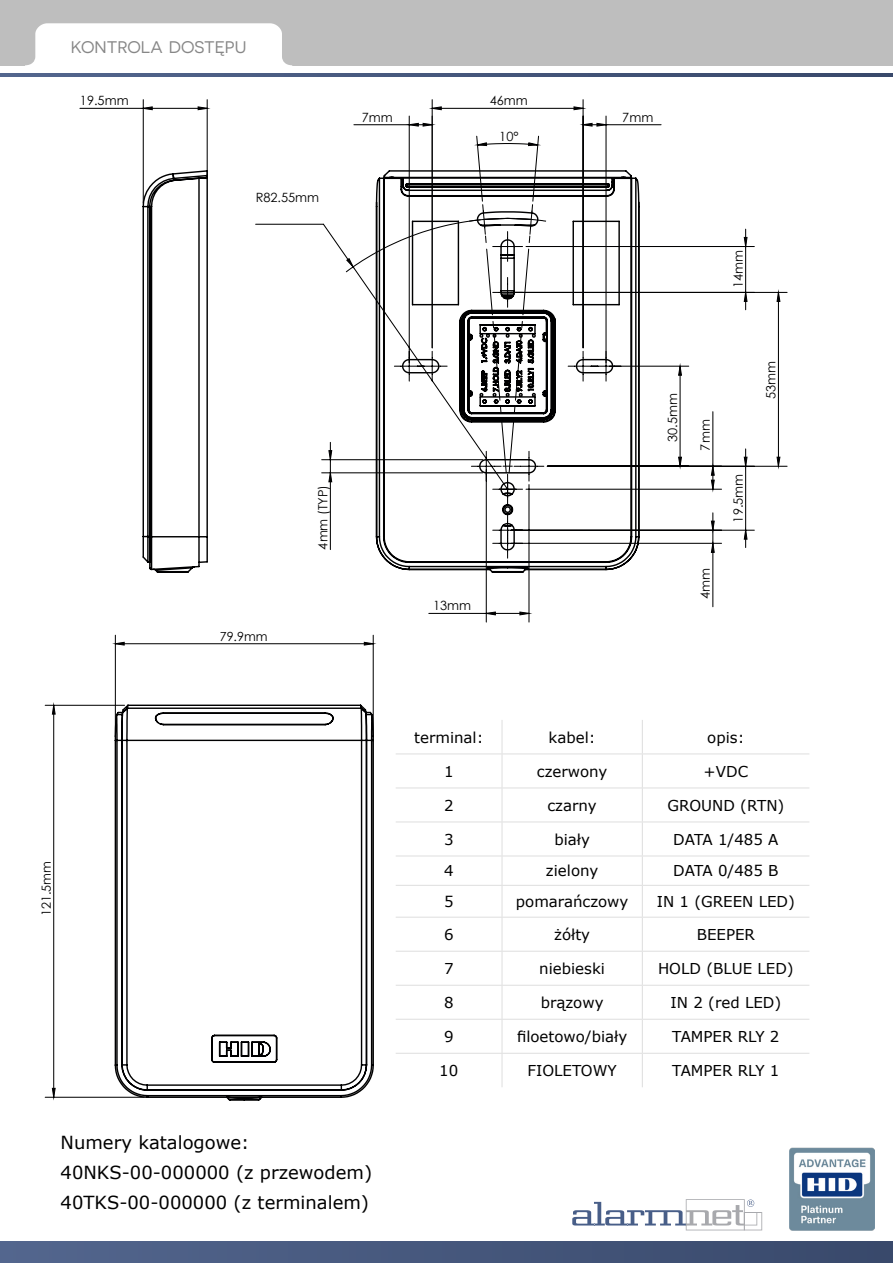
<style>
.page{position:relative;width:893px;height:1263px;background:#fff}
.page>*{position:absolute;margin:0;border:0;box-sizing:border-box;transform-origin:0 0}
.t1{font:18px "Verdana";color:#000}
.t2{font:16.8px "Novecentosanswide";color:#878787}
.t3{font:15px "Verdana";color:#000}
.t4{font:12.75px "Century Gothic";color:#000001}
.t5{font:12.6px "Century Gothic";color:#000001}
</style>
<div class="page">
<div style="left:0;top:0;width:893px;height:65px;background:#bebebe"></div>
<svg style="left:25px;top:23px;width:267px;height:43px;background:#f9f9f9"></svg>
<svg style="left:0;top:74px;width:893px;height:2px;background:#45577c"></svg>
<img style="left:789px;top:1147px;width:85px;height:84px">
<svg style="left:572px;top:1199px;width:190px;height:31px"></svg>
<div style="left:0;top:1242px;width:893px;height:21px;background:linear-gradient(to right,#53668e,#39496b)"></div>
<hr style="left:502px;top:720px;width:1px;height:33px;background:#dedede">
<hr style="left:642px;top:720px;width:1px;height:33px;background:#dedede">
<hr style="left:396px;top:753px;width:106px;height:1px;background:#dedede">
<hr style="left:502px;top:753px;width:140px;height:1px;background:#dedede">
<hr style="left:502px;top:754px;width:1px;height:33px;background:#dedede">
<hr style="left:642px;top:753px;width:167px;height:1px;background:#dedede">
<hr style="left:642px;top:754px;width:1px;height:33px;background:#dedede">
<hr style="left:396px;top:787px;width:106px;height:1px;background:#dedede">
<hr style="left:502px;top:787px;width:140px;height:1px;background:#dedede">
<hr style="left:502px;top:788px;width:1px;height:33px;background:#dedede">
<hr style="left:642px;top:787px;width:167px;height:1px;background:#dedede">
<hr style="left:642px;top:788px;width:1px;height:33px;background:#dedede">
<hr style="left:396px;top:821px;width:106px;height:1px;background:#dedede">
<hr style="left:502px;top:821px;width:140px;height:1px;background:#dedede">
<hr style="left:502px;top:822px;width:1px;height:34px;background:#dedede">
<hr style="left:642px;top:821px;width:167px;height:1px;background:#dedede">
<hr style="left:642px;top:822px;width:1px;height:34px;background:#dedede">
<hr style="left:396px;top:856px;width:106px;height:1px;background:#dedede">
<hr style="left:502px;top:856px;width:140px;height:1px;background:#dedede">
<svg style="left:502px;top:857px;width:1px;height:28px"></svg>
<hr style="left:642px;top:856px;width:167px;height:1px;background:#dedede">
<svg style="left:642px;top:857px;width:1px;height:28px"></svg>
<hr style="left:396px;top:885px;width:106px;height:1px;background:#dedede">
<hr style="left:502px;top:885px;width:140px;height:1px;background:#dedede">
<hr style="left:502px;top:886px;width:1px;height:31px;background:#dedede">
<hr style="left:642px;top:885px;width:167px;height:1px;background:#dedede">
<hr style="left:642px;top:886px;width:1px;height:31px;background:#dedede">
<hr style="left:396px;top:917px;width:106px;height:1px;background:#dedede">
<hr style="left:502px;top:917px;width:140px;height:1px;background:#dedede">
<hr style="left:502px;top:917px;width:1px;height:34px;background:#dedede">
<hr style="left:642px;top:917px;width:167px;height:1px;background:#dedede">
<hr style="left:642px;top:917px;width:1px;height:34px;background:#dedede">
<hr style="left:396px;top:951px;width:106px;height:1px;background:#dedede">
<hr style="left:502px;top:951px;width:140px;height:1px;background:#dedede">
<hr style="left:502px;top:951px;width:1px;height:34px;background:#dedede">
<hr style="left:642px;top:951px;width:167px;height:1px;background:#dedede">
<hr style="left:642px;top:951px;width:1px;height:34px;background:#dedede">
<hr style="left:396px;top:985px;width:106px;height:1px;background:#dedede">
<hr style="left:502px;top:985px;width:140px;height:1px;background:#dedede">
<hr style="left:502px;top:985px;width:1px;height:34px;background:#dedede">
<hr style="left:642px;top:985px;width:167px;height:1px;background:#dedede">
<hr style="left:642px;top:985px;width:1px;height:34px;background:#dedede">
<hr style="left:396px;top:1019px;width:106px;height:1px;background:#dedede">
<hr style="left:502px;top:1019px;width:140px;height:1px;background:#dedede">
<hr style="left:502px;top:1019px;width:1px;height:34px;background:#dedede">
<hr style="left:642px;top:1019px;width:167px;height:1px;background:#dedede">
<hr style="left:642px;top:1019px;width:1px;height:34px;background:#dedede">
<hr style="left:396px;top:1053px;width:106px;height:1px;background:#dedede">
<hr style="left:502px;top:1053px;width:140px;height:1px;background:#dedede">
<hr style="left:502px;top:1054px;width:1px;height:33px;background:#dedede">
<hr style="left:642px;top:1053px;width:167px;height:1px;background:#dedede">
<hr style="left:642px;top:1054px;width:1px;height:33px;background:#dedede">
<svg style="left:408px;top:124px;width:380px;height:499px"></svg>
<svg style="left:477px;top:143px;width:61px;height:3px"></svg>
<svg style="left:486px;top:612px;width:43px;height:3px"></svg>
<svg style="left:679px;top:237px;width:101px;height:315px"></svg>
<hr style="left:606px;top:124px;width:55px;height:1px;background:#000001">
<hr style="left:605px;top:116px;width:1px;height:247px;background:#000001">
<hr style="left:583px;top:100px;width:1px;height:248px;background:#000001">
<hr style="left:432px;top:100px;width:1px;height:248px;background:#000001">
<hr style="left:80px;top:108px;width:63px;height:1px;background:#000001">
<hr style="left:207px;top:100px;width:1px;height:75px;background:#000001">
<hr style="left:143px;top:100px;width:1px;height:103px;background:#000001">
<svg style="left:142px;top:106px;width:465px;height:21px"></svg>
<svg style="left:142px;top:169px;width:498px;height:405px"></svg>
<hr style="left:45px;top:1097px;width:99px;height:1px;background:#000001">
<hr style="left:45px;top:705px;width:80px;height:1px;background:#000001">
<svg style="left:51px;top:704px;width:5px;height:394px"></svg>
<hr style="left:373px;top:635px;width:1px;height:102px;background:#000001">
<hr style="left:115px;top:635px;width:1px;height:102px;background:#000001">
<svg style="left:114px;top:641px;width:260px;height:5px"></svg>
<svg style="left:114px;top:665px;width:260px;height:436px"></svg>
<p class="t2" style="left:71px;top:37px;width:177px">KONTROLA DOSTĘPU</p>
<p class="t4" style="left:80px;top:92px;width:50px">19.5mm</p>
<p class="t4" style="left:256px;top:189px;width:65px">R82.55mm</p>
<p class="t5" style="left:220px;top:627px;width:49px">79.9mm</p>
<p class="t4" style="left:314px;top:549px;width:66px;rotate:-90deg">4mm (TYP)</p>
<p class="t4" style="left:490px;top:92px;width:40px">46mm</p>
<p class="t4" style="left:362px;top:108px;width:32px">7mm</p>
<p class="t4" style="left:622px;top:108px;width:32px">7mm</p>
<p class="t4" style="left:499px;top:127px;width:21px">10°</p>
<p class="t4" style="left:433px;top:597px;width:40px">13mm</p>
<p class="t4" style="left:729px;top:288px;width:40px;rotate:-90deg">14mm</p>
<p class="t4" style="left:664px;top:442px;width:50px;rotate:-90deg">30.5mm</p>
<p class="t4" style="left:696px;top:450px;width:32px;rotate:-90deg">7mm</p>
<p class="t4" style="left:696px;top:599px;width:32px;rotate:-90deg">4mm</p>
<p class="t4" style="left:729px;top:522px;width:50px;rotate:-90deg">19.5mm</p>
<p class="t4" style="left:762px;top:399px;width:40px;rotate:-90deg">53mm</p>
<p class="t5" style="left:37px;top:916px;width:56px;rotate:-90deg">121.5mm</p>
<p class="t1" style="left:61px;top:1130px;width:190px">Numery katalogowe:</p>
<p class="t1" style="left:61px;top:1160px;width:313px">40NKS-00-000000 (z przewodem)</p>
<p class="t1" style="left:61px;top:1190px;width:310px">40TKS-00-000000 (z terminalem)</p>
<p class="t3" style="left:414px;top:727px;width:71px">terminal:</p>
<p class="t3" style="left:549px;top:727px;width:49px">kabel:</p>
<p class="t3" style="left:707px;top:727px;width:39px">opis:</p>
<p class="t3" style="left:444px;top:761px;width:11px">1</p>
<p class="t3" style="left:537px;top:761px;width:72px">czerwony</p>
<p class="t3" style="left:704px;top:761px;width:46px">+VDC</p>
<p class="t3" style="left:444px;top:795px;width:11px">2</p>
<p class="t3" style="left:547px;top:795px;width:51px">czarny</p>
<p class="t3" style="left:667px;top:795px;width:118px">GROUND (RTN)</p>
<p class="t3" style="left:444px;top:829px;width:11px">3</p>
<p class="t3" style="left:554px;top:829px;width:37px">biały</p>
<p class="t3" style="left:673px;top:829px;width:107px">DATA 1/485 A</p>
<p class="t3" style="left:444px;top:861px;width:11px">4</p>
<p class="t3" style="left:546px;top:861px;width:54px">zielony</p>
<p class="t3" style="left:673px;top:861px;width:107px">DATA 0/485 B</p>
<p class="t3" style="left:444px;top:891px;width:11px">5</p>
<p class="t3" style="left:516px;top:891px;width:114px">pomarańczowy</p>
<p class="t3" style="left:657px;top:891px;width:140px">IN 1 (GREEN LED)</p>
<p class="t3" style="left:444px;top:924px;width:11px">6</p>
<p class="t3" style="left:554px;top:924px;width:37px">żółty</p>
<p class="t3" style="left:697px;top:924px;width:60px">BEEPER</p>
<p class="t3" style="left:444px;top:958px;width:11px">7</p>
<p class="t3" style="left:539px;top:958px;width:67px">niebieski</p>
<p class="t3" style="left:658px;top:958px;width:137px">HOLD (BLUE LED)</p>
<p class="t3" style="left:444px;top:992px;width:11px">8</p>
<p class="t3" style="left:541px;top:992px;width:64px">brązowy</p>
<p class="t3" style="left:671px;top:992px;width:112px">IN 2 (red LED)</p>
<p class="t3" style="left:444px;top:1026px;width:11px">9</p>
<p class="t3" style="left:517px;top:1026px;width:112px">filoetowo/biały</p>
<p class="t3" style="left:672px;top:1026px;width:109px">TAMPER RLY 2</p>
<p class="t3" style="left:439px;top:1060px;width:21px">10</p>
<p class="t3" style="left:527px;top:1060px;width:91px">FIOLETOWY</p>
<p class="t3" style="left:672px;top:1060px;width:109px">TAMPER RLY 1</p>
</div>
